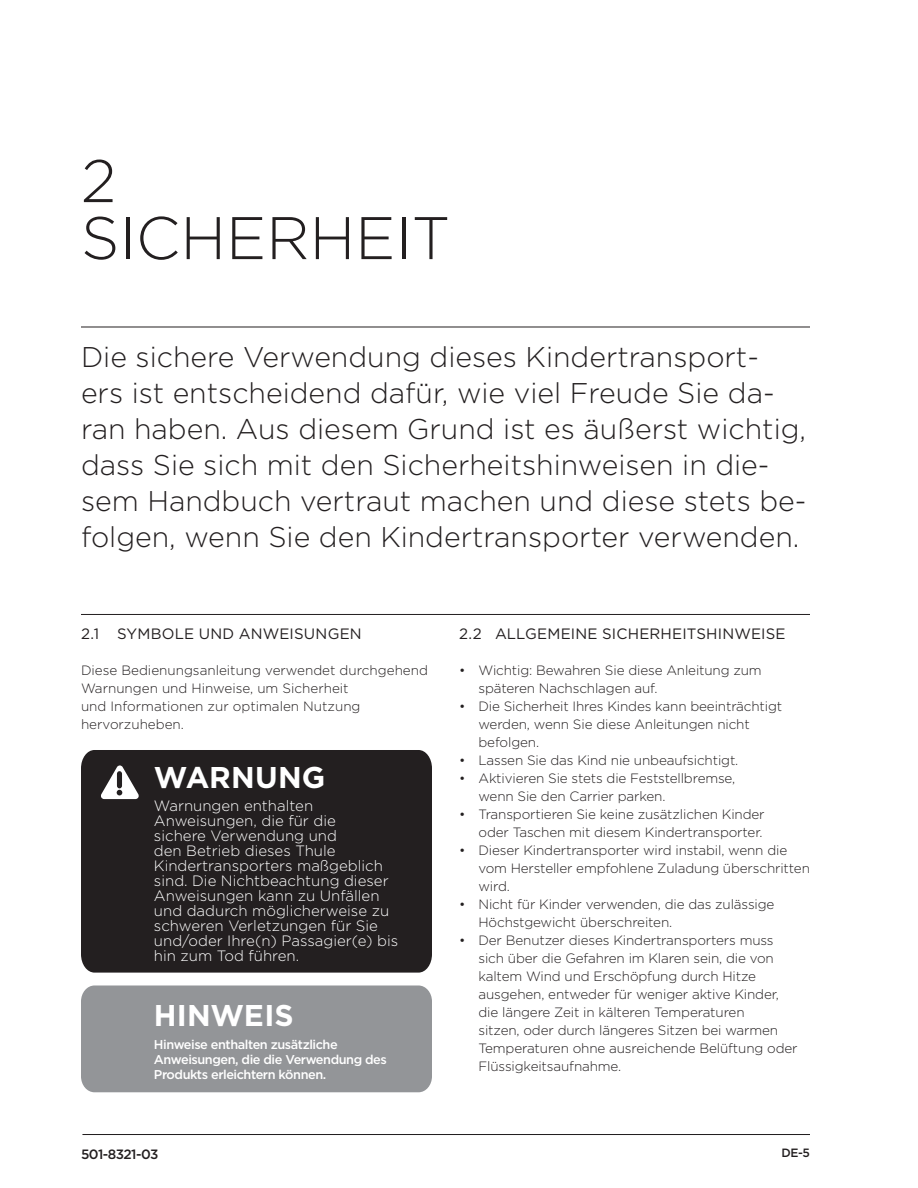
<style>
.page{position:relative;width:918px;height:1188px;background:#fff}
.page>*{position:absolute;margin:0;border:0;box-sizing:border-box;transform-origin:0 0}
.heading{font:300 60px/57px "Gotham";color:#231f20}
.Subheading{font:700 30px "Gotham";letter-spacing:.005em;color:#fff}
.intro{font:300 28.5px/36px "Gotham";color:#231f20}
.TOC-_body{font:300 15px/15px "Gotham";color:#fff}
.Subheading-2{font:15px "Gotham";letter-spacing:.01em;color:#231f20}
.body_no_indent{font:300 13.5px/18px "Gotham";letter-spacing:-.01em;color:#231f20}
.t1{font:500 13.5px "Thule";letter-spacing:-.04em;color:#231f20}
.TOC-_body-2{font:500 12.75px/15px "Gotham";letter-spacing:-.035em;color:#fff}
.t2{font:500 12px "Thule";color:#231f20}
</style>
<div class="page">
<hr style="left:82px;top:1134px;width:728px;height:1px;background:#231f20">
<hr style="left:81px;top:327px;width:729px;height:1px;background:#231f20">
<hr style="left:81px;top:614px;width:729px;height:1px;background:#231f20">
<div style="left:81px;top:986px;width:351px;height:106px;background:#939598"></div>
<div style="left:81px;top:750px;width:351px;height:223px;background:#231f20"></div>
<svg style="left:101px;top:765px;width:38px;height:34px"></svg>
<p class="heading" style="left:81px;top:151px;width:371px">2<br>SICHERHEIT</p>
<p class="intro" style="left:81px;top:338px;width:727px">Die sichere Verwendung dieses Kindertransport&shy;ers ist entscheidend dafür, wie viel Freude Sie da&shy;ran haben. Aus diesem Grund ist es äußerst wichtig, dass Sie sich mit den Sicherheitshinweisen in die&shy;sem Handbuch vertraut machen und diese stets be&shy;folgen, wenn Sie den Kindertransporter verwenden.</p>
<p class="Subheading-2" style="left:81px;top:624px;width:282px">2.1 SYMBOLE UND ANWEISUNGEN</p>
<p class="body_no_indent" style="left:81px;top:661px;width:349px">Diese Bedienungsanleitung verwendet durchgehend Warnungen und Hinweise, um Sicherheit<br>und Informationen zur optimalen Nutzung hervorzuheben.</p>
<p class="Subheading" style="left:154px;top:758px;width:173px">WARNUNG</p>
<p class="TOC-_body" style="left:154px;top:798px;width:246px">Warnungen enthalten<br>Anweisungen, die für die<br>sichere Verwendung und<br>den Betrieb dieses Thule<br>Kindertransporters maßgeblich sind. Die Nichtbeachtung dieser<br>Anweisungen kann zu Unfällen und dadurch möglicherweise zu schweren Verletzungen für Sie und/oder Ihre(n) Passagier(e) bis hin zum Tod führen.</p>
<p class="Subheading" style="left:154px;top:996px;width:141px">HINWEIS</p>
<p class="TOC-_body-2" style="left:154px;top:1037px;width:234px">Hinweise enthalten zusätzliche<br>Anweisungen, die die Verwendung des<br>Produkts erleichtern können.</p>
<p class="Subheading-2" style="left:459px;top:624px;width:328px">2.2 ALLGEMEINE SICHERHEITSHINWEISE</p>
<p class="body_no_indent" style="left:478px;top:661px;width:285px;text-indent:-20px">• Wichtig: Bewahren Sie diese Anleitung zum späteren Nachschlagen auf.</p>
<p class="body_no_indent" style="left:478px;top:697px;width:305px;text-indent:-20px">• Die Sicherheit Ihres Kindes kann beeinträchtigt werden, wenn Sie diese Anleitungen nicht befolgen.</p>
<p class="body_no_indent" style="left:459px;top:751px;width:281px">• Lassen Sie das Kind nie unbeaufsichtigt.</p>
<p class="body_no_indent" style="left:478px;top:769px;width:258px;text-indent:-20px">• Aktivieren Sie stets die Feststellbremse, wenn Sie den Carrier parken.</p>
<p class="body_no_indent" style="left:459px;top:805px;width:307px;text-align:right">• Transportieren Sie keine zusätzlichen Kinder oder Taschen mit diesem Kindertransporter.</p>
<p class="body_no_indent" style="left:478px;top:841px;width:333px;text-indent:-20px">• Dieser Kindertransporter wird instabil, wenn die vom Hersteller empfohlene Zuladung überschritten wird.</p>
<p class="body_no_indent" style="left:478px;top:895px;width:297px;text-indent:-20px">• Nicht für Kinder verwenden, die das zulässige<br>Höchstgewicht überschreiten.</p>
<p class="body_no_indent" style="left:478px;top:931px;width:321px;text-indent:-20px">• Der Benutzer dieses Kindertransporters muss sich über die Gefahren im Klaren sein, die von kaltem Wind und Erschöpfung durch Hitze ausgehen, entweder für weniger aktive Kinder, die längere Zeit in kälteren Temperaturen<br>sitzen, oder durch längeres Sitzen bei warmen Temperaturen ohne ausreichende Belüftung oder Flüssigkeitsaufnahme.</p>
<p class="t1" style="left:81px;top:1145px;width:79px">501-8321-03</p>
<p class="t2" style="left:782px;top:1145px;width:30px">DE-5</p>
</div>
